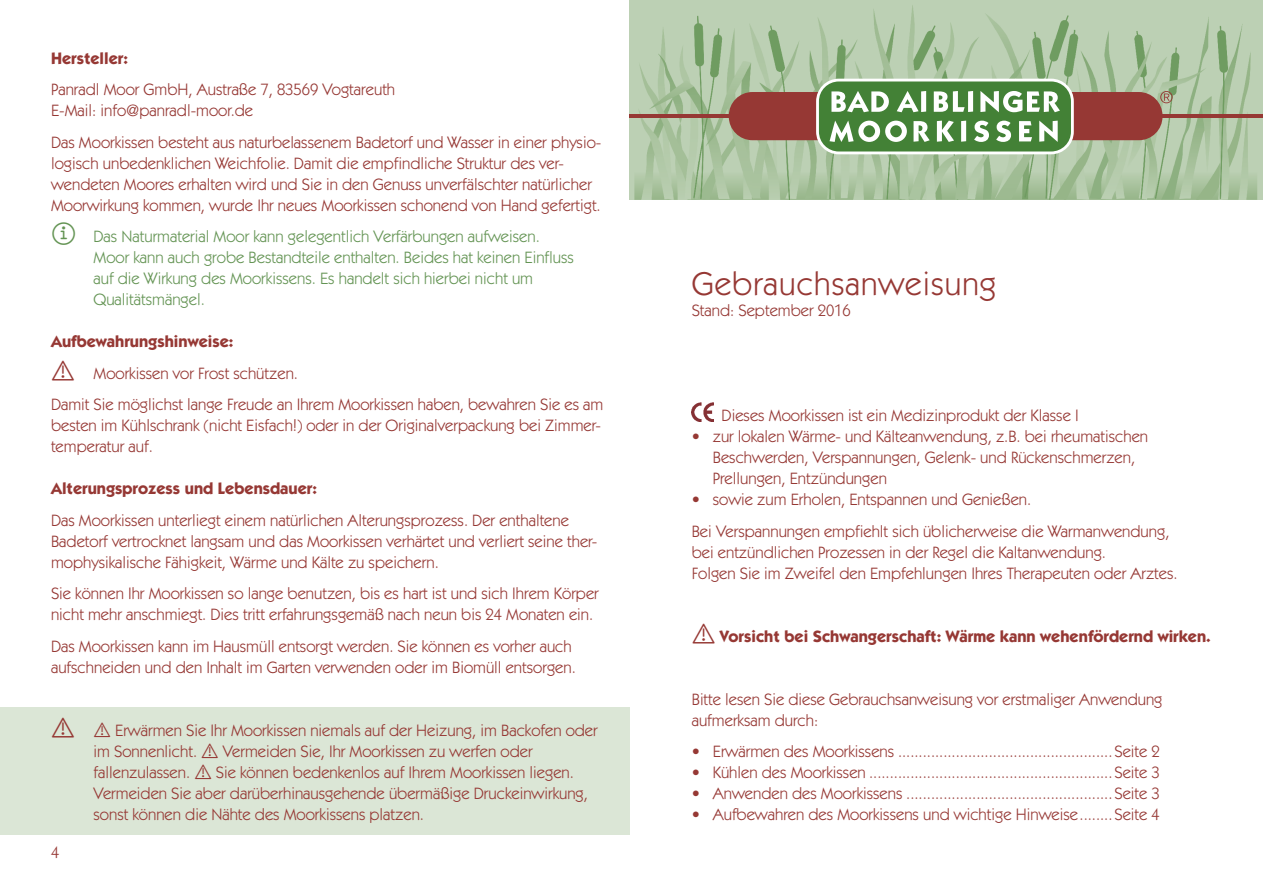
<style>
.page{position:relative;width:1263px;height:893px;background:#fff}
.page>*{position:absolute;margin:0;border:0;box-sizing:border-box;transform-origin:0 0}
.t1{font:33px "Itc Kabel";letter-spacing:.03em;color:#963834}
.t2{font:16.5px/21px "Itc Kabel";color:#963834}
.t3{font:16.5px/21px "Itc Kabel";color:#649454}
.t4{font:700 16.5px "Itc Kabel";color:#963834}
</style>
<div class="page">
<div style="left:0;top:707px;width:629px;height:128px;background:#dbe6d6"></div>
<img style="left:629px;top:0;width:634px;height:200px">
<hr style="left:629px;top:114px;width:634px;height:4px;background:#963834">
<div style="left:729px;top:92px;width:433px;height:48px;background:#963834;border-radius:24px"></div>
<svg style="left:816px;top:79px;width:258px;height:75px;background:#7fa976"></svg>
<svg style="left:1160px;top:91px;width:12px;height:12px"></svg>
<img style="left:692px;top:402px;width:21px;height:19px">
<p class="t4" style="left:51px;top:48px;width:79px">Hersteller:</p>
<p class="t2" style="left:51px;top:79px;width:346px">Panradl Moor GmbH, Austraße 7, 83569 Vogtareuth<br>E-Mail: info@panradl-moor.de</p>
<p class="t2" style="left:51px;top:131px;width:552px">Das Moorkissen besteht aus naturbelassenem Badetorf und Wasser in einer physio&shy;logisch unbedenklichen Weichfolie. Damit die empfindliche Struktur des ver&shy;wendeten Moores erhalten wird und Sie in den Genuss unverfälschter natürlicher Moorwirkung kommen, wurde Ihr neues Moorkissen schonend von Hand gefertigt.</p>
<p class="t3" style="left:94px;top:226px;width:482px">Das Naturmaterial Moor kann gelegentlich Verfärbungen aufweisen.<br>Moor kann auch grobe Bestandteile enthalten. Beides hat keinen Einfluss auf die Wirkung des Moorkissens. Es handelt sich hierbei nicht um Qualitätsmängel.</p>
<p class="t4" style="left:51px;top:332px;width:184px">Aufbewahrungshinweise:</p>
<p class="t2" style="left:51px;top:357px;width:554px;line-height:31.5px;text-indent:43px">Moorkissen vor Frost schützen.<br>Damit Sie möglichst lange Freude an Ihrem Moorkissen haben, bewahren Sie es am</p>
<p class="t2" style="left:51px;top:415px;width:551px">besten im Kühlschrank (nicht Eisfach!) oder in der Originalverpackung bei Zimmer&shy;temperatur auf.</p>
<p class="t4" style="left:51px;top:479px;width:267px">Alterungsprozess und Lebensdauer:</p>
<p class="t2" style="left:51px;top:509px;width:548px">Das Moorkissen unterliegt einem natürlichen Alterungsprozess. Der enthaltene<br>Badetorf vertrocknet langsam und das Moorkissen verhärtet und verliert seine ther&shy;mophysikalische Fähigkeit, Wärme und Kälte zu speichern.</p>
<p class="t2" style="left:51px;top:583px;width:549px">Sie können Ihr Moorkissen so lange benutzen, bis es hart ist und sich Ihrem Körper nicht mehr anschmiegt. Dies tritt erfahrungsgemäß nach neun bis 24 Monaten ein.</p>
<p class="t2" style="left:51px;top:635px;width:526px">Das Moorkissen kann im Hausmüll entsorgt werden. Sie können es vorher auch aufschneiden und den Inhalt im Garten verwenden oder im Biomüll entsorgen.</p>
<p class="t2" style="left:94px;top:719px;width:506px;text-indent:22px">Erwärmen Sie Ihr Moorkissen niemals auf der Heizung, im Backofen oder im Sonnenlicht.</p>
<p class="t2" style="left:223px;top:740px;width:311px">Vermeiden Sie, Ihr Moorkissen zu werfen oder</p>
<p class="t2" style="left:51px;top:842px;width:10px">4</p>
<p class="t2" style="left:94px;top:761px;width:496px;text-indent:122px">Sie können bedenkenlos auf Ihrem Moorkissen liegen.<br>Vermeiden Sie aber darüberhinausgehende übermäßige Druckeinwirkung, sonst können die Nähte des Moorkissens platzen.</p>
<p class="t2" style="left:94px;top:761px;width:98px">fallenzulassen.</p>
<h1 class="t1" style="left:692px;top:265px;width:306px">Gebrauchsanweisung</h1>
<p class="t2" style="left:692px;top:300px;width:161px">Stand: September 2016</p>
<p class="t2" style="left:722px;top:405px;width:359px">Dieses Moorkissen ist ein Medizinprodukt der Klasse I</p>
<p class="t2" style="left:713px;top:426px;width:437px;text-indent:-21px">• zur lokalen Wärme- und Kälteanwendung, z.B. bei rheumatischen<br>Beschwerden, Verspannungen, Gelenk- und Rückenschmerzen,<br>Prellungen, Entzündungen</p>
<p class="t2" style="left:692px;top:484px;width:479px;line-height:31.5px">• sowie zum Erholen, Entspannen und Genießen.<br>Bei Verspannungen empfiehlt sich üblicherweise die Warmanwendung,</p>
<p class="t2" style="left:692px;top:542px;width:487px">bei entzündlichen Prozessen in der Regel die Kaltanwendung.<br>Folgen Sie im Zweifel den Empfehlungen Ihres Therapeuten oder Arztes.</p>
<p class="t4" style="left:720px;top:626px;width:492px">Vorsicht bei Schwangerschaft: Wärme kann wehenfördernd wirken.</p>
<p class="t2" style="left:692px;top:688px;width:472px">Bitte lesen Sie diese Gebrauchsanweisung vor erstmaliger Anwendung aufmerksam durch:</p>
<p class="t2" style="left:692px;top:741px;width:470px">• Erwärmen des Moorkissens ....................................................Seite 2</p>
<p class="t2" style="left:692px;top:762px;width:470px">• Kühlen des Moorkissen ...........................................................Seite 3</p>
<p class="t2" style="left:692px;top:783px;width:470px">• Anwenden des Moorkissens ..................................................Seite 3</p>
<p class="t2" style="left:692px;top:804px;width:470px">• Aufbewahren des Moorkissens und wichtige Hinweise........Seite 4</p>
</div>
